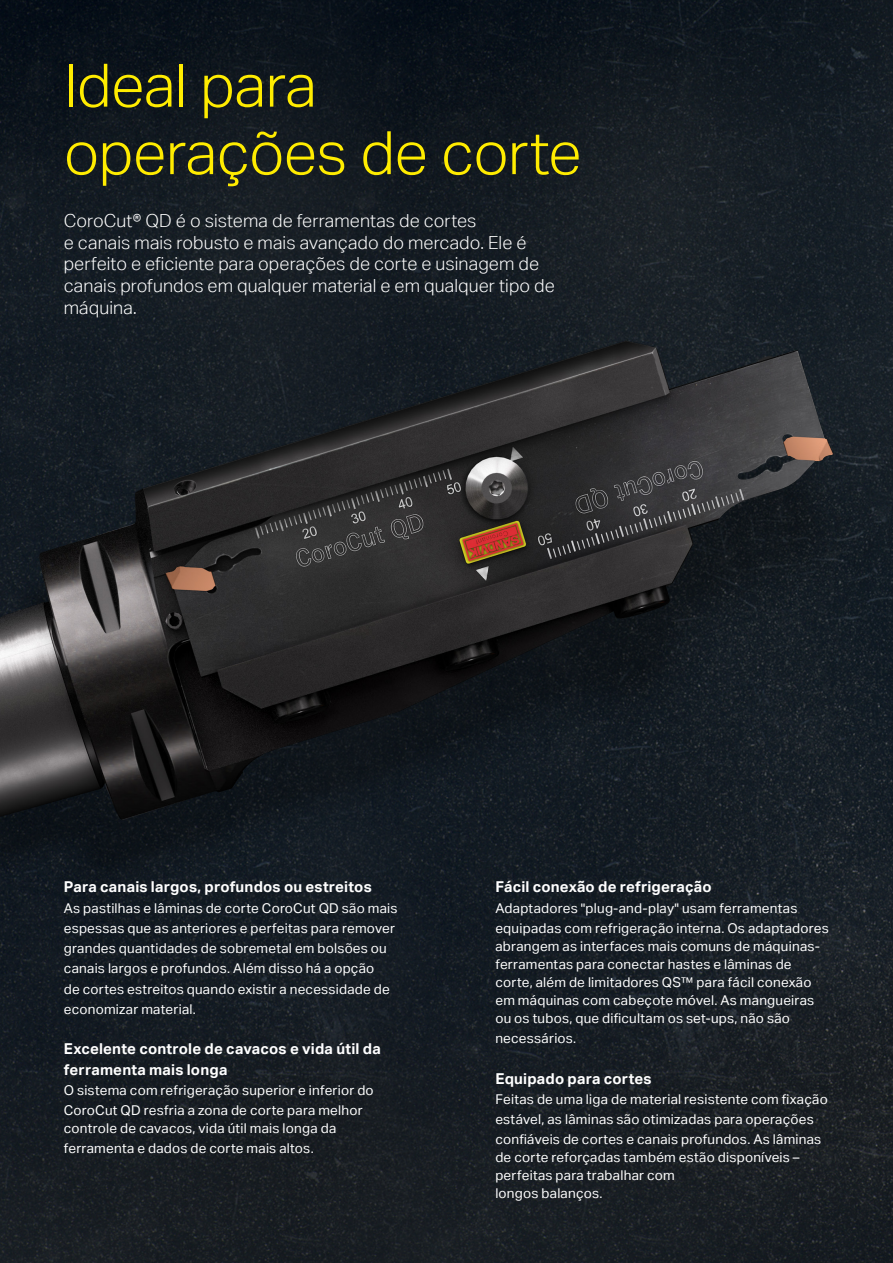
<style>
.page{position:relative;width:893px;height:1263px;background:#181d23}
.page>*{position:absolute;margin:0;border:0;box-sizing:border-box;transform-origin:0 0}
.t1{font:300 60px/67.5px "Aktiv Grotesk";letter-spacing:-.01em;color:#ffec00}
.t2{font:300 18px/21.6px "Aktiv Grotesk";letter-spacing:.005em;color:#fff}
.t3{font:700 15px/20.2px "Aktiv Grotesk";letter-spacing:.01em;color:#fff}
.t4{font:13.5px/20.2px "Aktiv Grotesk";letter-spacing:.015em;color:#fff}
</style>
<div class="page">
<img style="left:0;top:0;width:893px;height:1086px">
<h1 class="t1" style="left:64px;top:52px;width:519px">Ideal para operações de corte</h1>
<h2 class="t2" style="left:64px;top:210px;width:493px">CoroCut® QD é o sistema de ferramentas de cortes<br>e canais mais robusto e mais avançado do mercado. Ele é perfeito e eficiente para operações de corte e usinagem de canais profundos em qualquer material e em qualquer tipo de máquina.</h2>
<p class="t3" style="left:64px;top:877px;width:309px">Para canais largos, profundos ou estreitos</p>
<p class="t4" style="left:64px;top:898px;width:335px">As pastilhas e lâminas de corte CoroCut QD são mais espessas que as anteriores e perfeitas para remover grandes quantidades de sobremetal em bolsões ou canais largos e profundos. Além disso há a opção<br>de cortes estreitos quando existir a necessidade de economizar material.</p>
<p class="t3" style="left:64px;top:1039px;width:319px">Excelente controle de cavacos e vida útil da ferramenta mais longa</p>
<p class="t4" style="left:64px;top:1080px;width:311px">O sistema com refrigeração superior e inferior do<br>CoroCut QD resfria a zona de corte para melhor</p>
<p class="t4" style="left:64px;top:1118px;width:274px">controle de cavacos, vida útil mais longa da ferramenta e dados de corte mais altos.</p>
<p class="t3" style="left:495px;top:877px;width:218px">Fácil conexão de refrigeração</p>
<p class="t4" style="left:495px;top:898px;width:335px">Adaptadores "plug-and-play" usam ferramentas equipadas com refrigeração interna. Os adaptadores</p>
<p class="t4" style="left:495px;top:937px;width:326px;line-height:18px">abrangem as interfaces mais comuns de máquinas&shy;ferramentas para conectar hastes e lâminas de corte, além de limitadores QS™ para fácil conexão em máquinas com cabeçote móvel. As mangueiras ou os tubos, que dificultam os set-ups, não são</p>
<p class="t4" style="left:495px;top:1028px;width:82px">necessários.</p>
<p class="t3" style="left:495px;top:1068px;width:158px">Equipado para cortes</p>
<p class="t4" style="left:495px;top:1089px;width:334px">Feitas de uma liga de material resistente com fixação estável, as lâminas são otimizadas para operações confiáveis de cortes e canais profundos. As lâminas</p>
<p class="t4" style="left:495px;top:1148px;width:306px;line-height:18px">de corte reforçadas também estão disponíveis – perfeitas para trabalhar com<br>longos balanços.</p>
</div>
